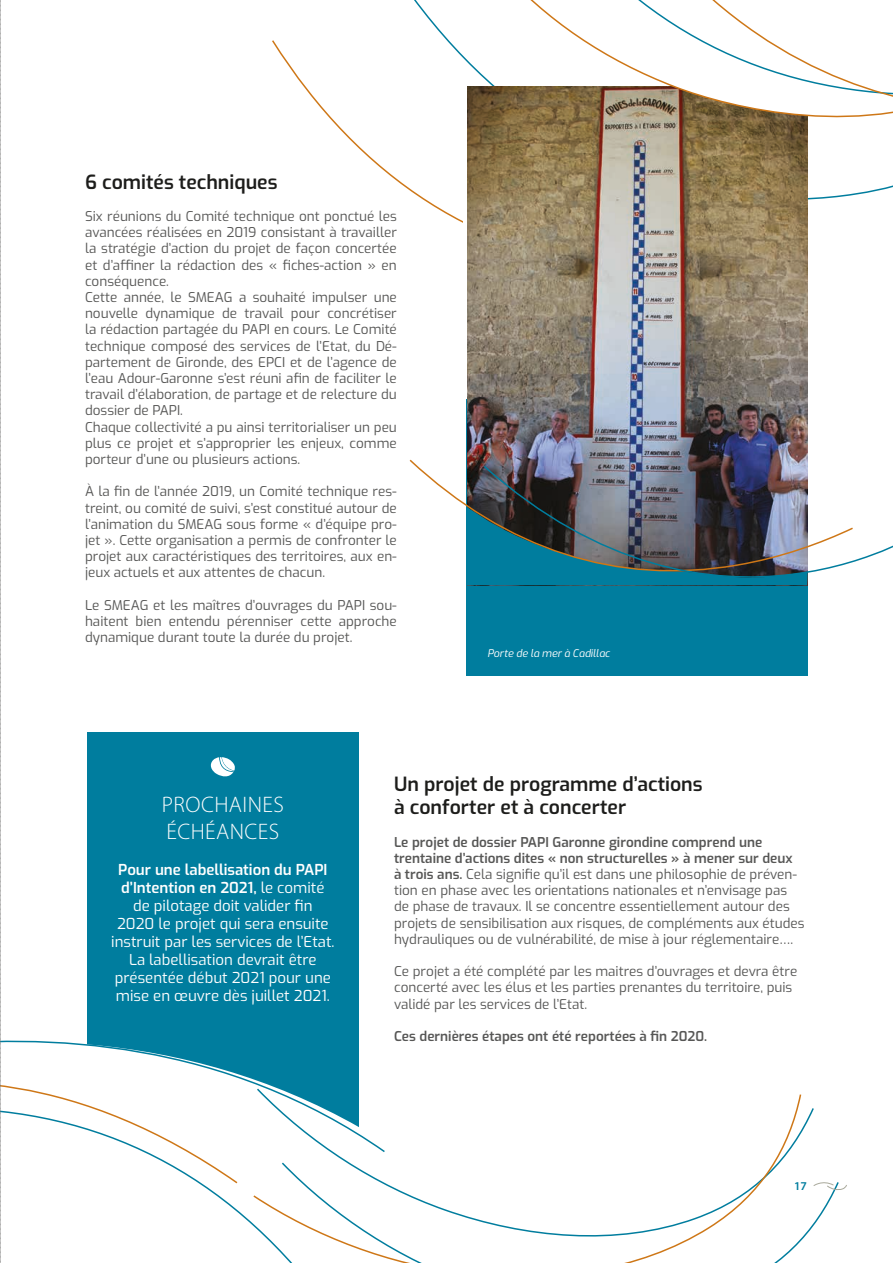
<style>
.page{position:relative;width:893px;height:1263px;background:#fff}
.page>*{position:absolute;margin:0;border:0;box-sizing:border-box;transform-origin:0 0}
.t1{font:300 22.5px/27px "Myriad Pro";letter-spacing:.02em;color:#fff}
.t2{font:600 19.5px/23.4px "Exo";color:#1d1d1b}
.t3{font:15px/18px "Exo";color:#fff;text-align:center}
.t4{font:13.5px/16.2px "Exo";color:#575756}
.t5{font:600 13.5px "Exo";color:#575756}
.t6{font:600 12px "Myriad Pro";color:#007d9e}
.t7{font:italic 10.5px "Exo";color:#fff}
.s1{font-weight:600}
</style>
<div class="page">
<div style="left:87px;top:732px;width:272px;height:403px;background:#007d9e"></div>
<svg style="left:210px;top:757px;width:25px;height:20px"></svg>
<svg style="left:239px;top:1074px;width:35px;height:32px"></svg>
<svg style="left:201px;top:1106px;width:51px;height:119px"></svg>
<svg style="left:1px;top:1040px;width:238px;height:145px"></svg>
<svg style="left:252px;top:1093px;width:550px;height:170px"></svg>
<svg style="left:813px;top:1182px;width:34px;height:9px"></svg>
<svg style="left:0;top:0;width:1px;height:1263px"></svg>
<div style="left:467px;top:399px;width:341px;height:277px;background:#007d9e"></div>
<img style="left:467px;top:143px;width:341px;height:315px">
<img style="left:409px;top:458px;width:399px;height:129px">
<img style="left:482px;top:464px;width:411px;height:123px">
<svg style="left:414px;top:0;width:193px;height:143px"></svg>
<svg style="left:516px;top:0;width:91px;height:98px"></svg>
<svg style="left:607px;top:0;width:286px;height:199px"></svg>
<h2 class="t2" style="left:85px;top:169px;width:194px">6 comités techniques</h2>
<p class="t4" style="left:85px;top:207px;width:313px">Six réunions du Comité technique ont ponctué les avancées réalisées en 2019 consistant à travailler la stratégie d’action du projet de façon concertée et d’affiner la rédaction des « fiches-action » en conséquence.<br>Cette année, le SMEAG a souhaité impulser une nouvelle dynamique de travail pour concrétiser la rédaction partagée du PAPI en cours. Le Comité technique composé des services de l’Etat, du Dé&shy;partement de Gironde, des EPCI et de l’agence de l’eau Adour-Garonne s’est réuni afin de faciliter le travail d’élaboration, de partage et de relecture du dossier de PAPI.<br>Chaque collectivité a pu ainsi territorialiser un peu plus ce projet et s’approprier les enjeux, comme porteur d’une ou plusieurs actions.</p>
<p class="t4" style="left:85px;top:483px;width:313px;text-align:justify">À la fin de l’année 2019, un Comité technique res&shy;treint, ou comité de suivi, s’est constitué autour de l’animation du SMEAG sous forme « d’équipe pro&shy;jet ». Cette organisation a permis de confronter le projet aux caractéristiques des territoires, aux en&shy;jeux actuels et aux attentes de chacun.</p>
<p class="t4" style="left:85px;top:596px;width:313px;text-align:justify">Le SMEAG et les maîtres d’ouvrages du PAPI sou&shy;haitent bien entendu pérenniser cette approche dynamique durant toute la durée du projet.</p>
<p class="t7" style="left:487px;top:645px;width:124px">Porte de la mer à Cadillac</p>
<h1 class="t1" style="left:162px;top:791px;width:124px">PROCHAINES<br>ÉCHÉANCES</h1>
<p class="t3" style="left:111px;top:860px;width:225px"><span class="s1">Pour une labellisation du PAPI d’Intention en 2021,</span> le comité de pilotage doit valider fin<br>2020 le projet qui sera ensuite instruit par les services de l’Etat.<br>La labellisation devrait être présentée début 2021 pour une mise en œuvre dès juillet 2021.</p>
<h2 class="t2" style="left:394px;top:771px;width:310px">Un projet de programme d’actions à conforter et à concerter</h2>
<p class="t4" style="left:394px;top:833px;width:412px"><span class="s1">Le projet de dossier PAPI Garonne girondine comprend une trentaine d’actions dites « non structurelles » à mener sur deux<br>à trois ans.</span> Cela signifie qu’il est dans une philosophie de préven&shy;tion en phase avec les orientations nationales et n’envisage pas de phase de travaux. Il se concentre essentiellement autour des projets de sensibilisation aux risques, de compléments aux études hydrauliques ou de vulnérabilité, de mise à jour réglementaire….</p>
<p class="t4" style="left:394px;top:962px;width:405px">Ce projet a été complété par les maitres d’ouvrages et devra être concerté avec les élus et les parties prenantes du territoire, puis validé par les services de l’Etat.</p>
<p class="t5" style="left:394px;top:1026px;width:315px">Ces dernières étapes ont été reportées à fin 2020.</p>
<p class="t6" style="left:794px;top:1179px;width:14px">17</p>
</div>
